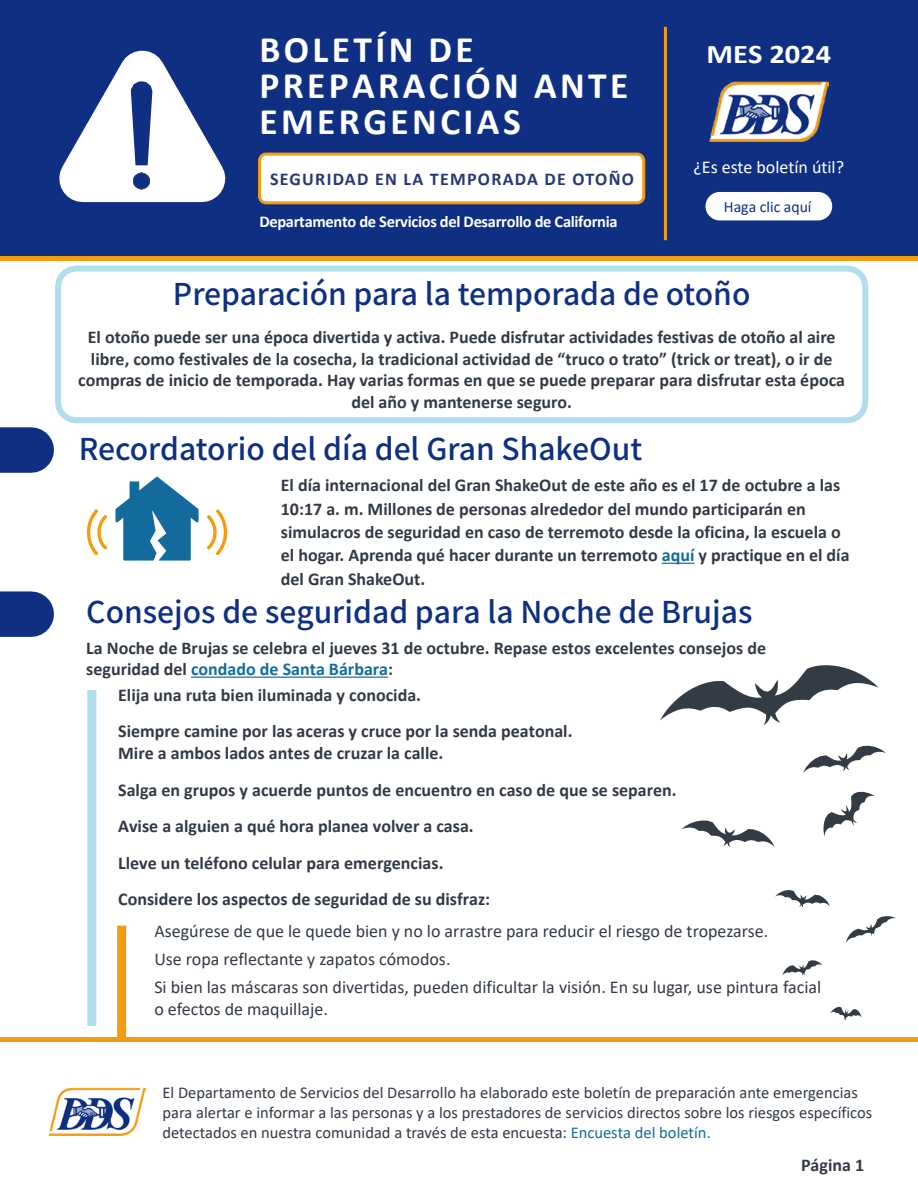
<style>
.page{position:relative;width:918px;height:1188px;background:#fff}
.page>*{position:absolute;margin:0;border:0;box-sizing:border-box;transform-origin:0 0}
.t1{font:700 37.5px/36px "Calibri";letter-spacing:.09em;color:#fff}
.t2{font:500 30px "Noto Sans CJ Kkr";color:#0f3081}
.t3{font:700 27px "Calibri";color:#fff;scale:1.13 1}
.t4{font:700 18px/21.6px "Calibri";color:#323a46}
.t5{font:18px/21.6px "Calibri";color:#323a46}
.t6{font:700 18px "Calibri";letter-spacing:.07em;color:#293773}
.t7{font:18px "Calibri";color:#fff}
.t8{font:16.5px/19.8px "Calibri";color:#323a46}
.t9{font:700 16.5px "Calibri";letter-spacing:-.02em;color:#fff}
.t10{font:15.75px "Calibri";color:#0f3081}
.s1{color:#126c9c}
</style>
<div class="page">
<div style="left:0;top:0;width:918px;height:259px;background:#0f3082"></div>
<div style="left:0;top:256px;width:918px;height:5px;background:#f29c12"></div>
<hr style="left:664px;top:27px;width:3px;height:213px;background:#f29c12">
<div style="left:260px;top:154px;width:384px;height:49px;background:#fff;border-radius:7px"></div>
<div style="left:258px;top:153px;width:387px;height:51px;border:3px solid #f29c12;border-radius:7px"></div>
<div style="left:706px;top:192px;width:126px;height:28px;background:#fff;border-radius:14px"></div>
<img style="left:709px;top:82px;width:120px;height:59px">
<img style="left:49px;top:1088px;width:96px;height:48px">
<div style="left:0;top:1037px;width:918px;height:5px;background:#f29c12"></div>
<svg style="left:59px;top:50px;width:167px;height:153px"></svg>
<hr style="left:662px;top:563px;width:32px;height:1px;background:#126c9c">
<hr style="left:191px;top:677px;width:197px;height:1px;background:#126c9c">
<svg style="left:660px;top:665px;width:219px;height:60px"></svg>
<svg style="left:803px;top:746px;width:83px;height:27px"></svg>
<svg style="left:682px;top:820px;width:93px;height:27px"></svg>
<svg style="left:823px;top:792px;width:52px;height:44px"></svg>
<svg style="left:782px;top:960px;width:41px;height:16px"></svg>
<svg style="left:830px;top:1007px;width:32px;height:14px"></svg>
<svg style="left:775px;top:890px;width:55px;height:18px"></svg>
<svg style="left:846px;top:916px;width:50px;height:27px"></svg>
<div style="left:117px;top:926px;width:9px;height:112px;background:#f29c12"></div>
<div style="left:87px;top:690px;width:9px;height:336px;background:#b0deed"></div>
<svg style="left:0;top:591px;width:54px;height:46px;background:#27458e"></svg>
<svg style="left:0;top:427px;width:54px;height:46px;background:#27458e"></svg>
<svg style="left:115px;top:476px;width:84px;height:85px"></svg>
<svg style="left:87px;top:509px;width:20px;height:46px"></svg>
<svg style="left:207px;top:509px;width:20px;height:46px"></svg>
<svg style="left:55px;top:265px;width:814px;height:159px"></svg>
<h1 class="t1" style="left:259px;top:32px;width:371px">BOLETÍN DE<br>PREPARACIÓN ANTE<br>EMERGENCIAS</h1>
<p class="t6" style="left:270px;top:167px;width:366px">SEGURIDAD EN LA TEMPORADA DE OTOÑO</p>
<p class="t9" style="left:259px;top:209px;width:360px">Departamento de Servicios del Desarrollo de California</p>
<h3 class="t3" style="left:707px;top:35px;width:112px">MES 2024</h3>
<p class="t7" style="left:694px;top:154px;width:152px">¿Es este boletín útil?</p>
<p class="t10" style="left:724px;top:196px;width:89px">Haga clic aquí</p>
<h2 class="t2" style="left:173px;top:277px;width:579px">Preparación para la temporada de otoño</h2>
<p class="t4" style="left:78px;top:326px;width:768px;text-align:center">El otoño puede ser una época divertida y activa. Puede disfrutar actividades festivas de otoño al aire libre, como festivales de la cosecha, la tradicional actividad de “truco o trato” (trick or treat), o ir de compras de inicio de temporada. Hay varias formas en que se puede preparar para disfrutar esta época del año y mantenerse seguro.</p>
<h2 class="t2" style="left:79px;top:432px;width:565px">Recordatorio del día del Gran ShakeOut</h2>
<p class="t4" style="left:281px;top:474px;width:570px;line-height:23.2px">El día internacional del Gran ShakeOut de este año es el 17 de octubre a las 10:17 a. m. Millones de personas alrededor del mundo participarán en simulacros de seguridad en caso de terremoto desde la oficina, la escuela o el hogar. Aprenda qué hacer durante un terremoto <span class="s1">aquí</span> y practique en el día del Gran ShakeOut.</p>
<h2 class="t2" style="left:86px;top:596px;width:668px">Consejos de seguridad para la Noche de Brujas</h2>
<p class="t4" style="left:86px;top:637px;width:681px">La Noche de Brujas se celebra el jueves 31 de octubre. Repase estos excelentes consejos de seguridad del <span class="s1">condado de Santa Bárbara</span>:</p>
<p class="t4" style="left:118px;top:684px;width:304px">Elija una ruta bien iluminada y conocida.</p>
<p class="t4" style="left:118px;top:720px;width:456px">Siempre camine por las aceras y cruce por la senda peatonal.<br>Mire a ambos lados antes de cruzar la calle.</p>
<p class="t4" style="left:118px;top:779px;width:560px">Salga en grupos y acuerde puntos de encuentro en caso de que se separen.</p>
<p class="t4" style="left:118px;top:815px;width:357px">Avise a alguien a qué hora planea volver a casa.</p>
<p class="t4" style="left:118px;top:852px;width:327px">Lleve un teléfono celular para emergencias.</p>
<p class="t4" style="left:118px;top:888px;width:373px">Considere los aspectos de seguridad de su disfraz:</p>
<p class="t5" style="left:154px;top:920px;width:615px">Asegúrese de que le quede bien y no lo arrastre para reducir el riesgo de tropezarse.</p>
<p class="t5" style="left:154px;top:948px;width:298px">Use ropa reflectante y zapatos cómodos.</p>
<p class="t5" style="left:154px;top:976px;width:668px">Si bien las máscaras son divertidas, pueden dificultar la visión. En su lugar, use pintura facial o efectos de maquillaje.</p>
<p class="t8" style="left:162px;top:1083px;width:711px">El Departamento de Servicios del Desarrollo ha elaborado este boletín de preparación ante emergencias para alertar e informar a las personas y a los prestadores de servicios directos sobre los riesgos específicos detectados en nuestra comunidad a través de esta encuesta: <span class="s1">Encuesta del boletín.</span></p>
<p class="t4" style="left:801px;top:1154px;width:65px">Página 1</p>
</div>
